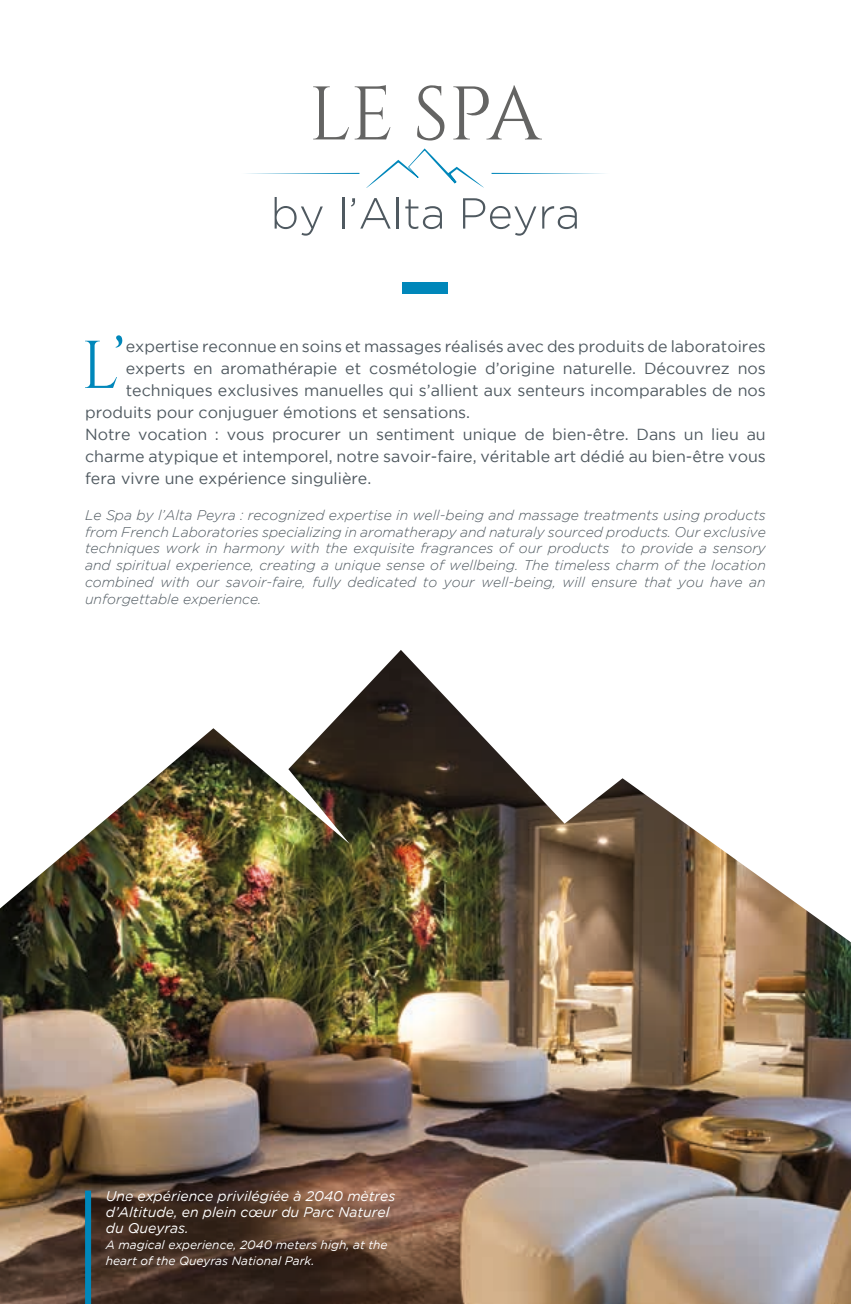
<style>
.page{position:relative;width:851px;height:1304px;background:#fff}
.page>*{position:absolute;margin:0;border:0;box-sizing:border-box;transform-origin:0 0}
.t1{font:67.4px "Cinzel";color:#0087ba}
.t2{font:16px "Gotham";color:#4f5960}
.t3{font:italic 300 14px/16.8px "Gotham";color:#4f5960;text-align:justify}
.t4{font:italic 14px/16px "Gotham";color:#fff}
.t5{font:italic 12px/16px "Gotham";color:#fff}
</style>
<div class="page">
<img style="left:0;top:942px;width:850px;height:362px">
<div style="left:85px;top:1191px;width:6px;height:113px;background:#0087ba"></div>
<div style="left:403px;top:282px;width:45px;height:11px;background:#0087ba"></div>
<img style="left:0;top:650px;width:850px;height:292px">
<svg style="left:274px;top:197px;width:49px;height:39px"></svg>
<hr style="left:342px;top:197px;width:2px;height:32px;background:#4f5960">
<svg style="left:351px;top:198px;width:39px;height:31px"></svg>
<hr style="left:397px;top:197px;width:2px;height:32px;background:#4f5960">
<svg style="left:405px;top:199px;width:37px;height:30px"></svg>
<svg style="left:463px;top:198px;width:73px;height:38px"></svg>
<svg style="left:542px;top:206px;width:34px;height:23px"></svg>
<svg style="left:313px;top:85px;width:77px;height:54px"></svg>
<svg style="left:417px;top:85px;width:27px;height:55px"></svg>
<svg style="left:453px;top:85px;width:89px;height:54px"></svg>
<hr style="left:491px;top:173px;width:118px;height:1px;background:#0087ba">
<hr style="left:242px;top:173px;width:117px;height:1px;background:#0087ba">
<svg style="left:366px;top:148px;width:117px;height:40px"></svg>
<h1 class="t1" style="left:81px;top:326px;width:46px">L’</h1>
<p class="t2" style="left:126px;top:337px;width:641px">expertise reconnue en soins et massages réalisés avec des produits de laboratoires</p>
<p class="t2" style="left:126px;top:359px;width:641px">experts en aromathérapie et cosmétologie d’origine naturelle. Découvrez nos</p>
<p class="t2" style="left:126px;top:381px;width:641px">techniques exclusives manuelles qui s’allient aux senteurs incomparables de nos</p>
<p class="t2" style="left:85px;top:403px;width:386px">produits pour conjuguer émotions et sensations.</p>
<p class="t2" style="left:85px;top:425px;width:682px">Notre vocation : vous procurer un sentiment unique de bien-être. Dans un lieu au</p>
<p class="t2" style="left:85px;top:447px;width:682px">charme atypique et intemporel, notre savoir-faire, véritable art dédié au bien-être vous</p>
<p class="t2" style="left:85px;top:469px;width:288px">fera vivre une expérience singulière.</p>
<p class="t3" style="left:85px;top:507px;width:682px">Le Spa by l’Alta Peyra : recognized expertise in well-being and massage treatments using products from French Laboratories specializing in aromatherapy and naturaly sourced products. Our exclusive techniques work in harmony with the exquisite fragrances of our products to provide a sensory and spiritual experience, creating a unique sense of wellbeing. The timeless charm of the location combined with our savoir-faire, fully dedicated to your well-being, will ensure that you have an unforgettable experience.</p>
<p class="t4" style="left:106px;top:1188px;width:291px">Une expérience privilégiée à 2040 mètres d’Altitude, en plein cœur du Parc Naturel du Queyras.</p>
<p class="t5" style="left:106px;top:1237px;width:283px">A magical experience, 2040 meters high, at the heart of the Queyras National Park.</p>
</div>
